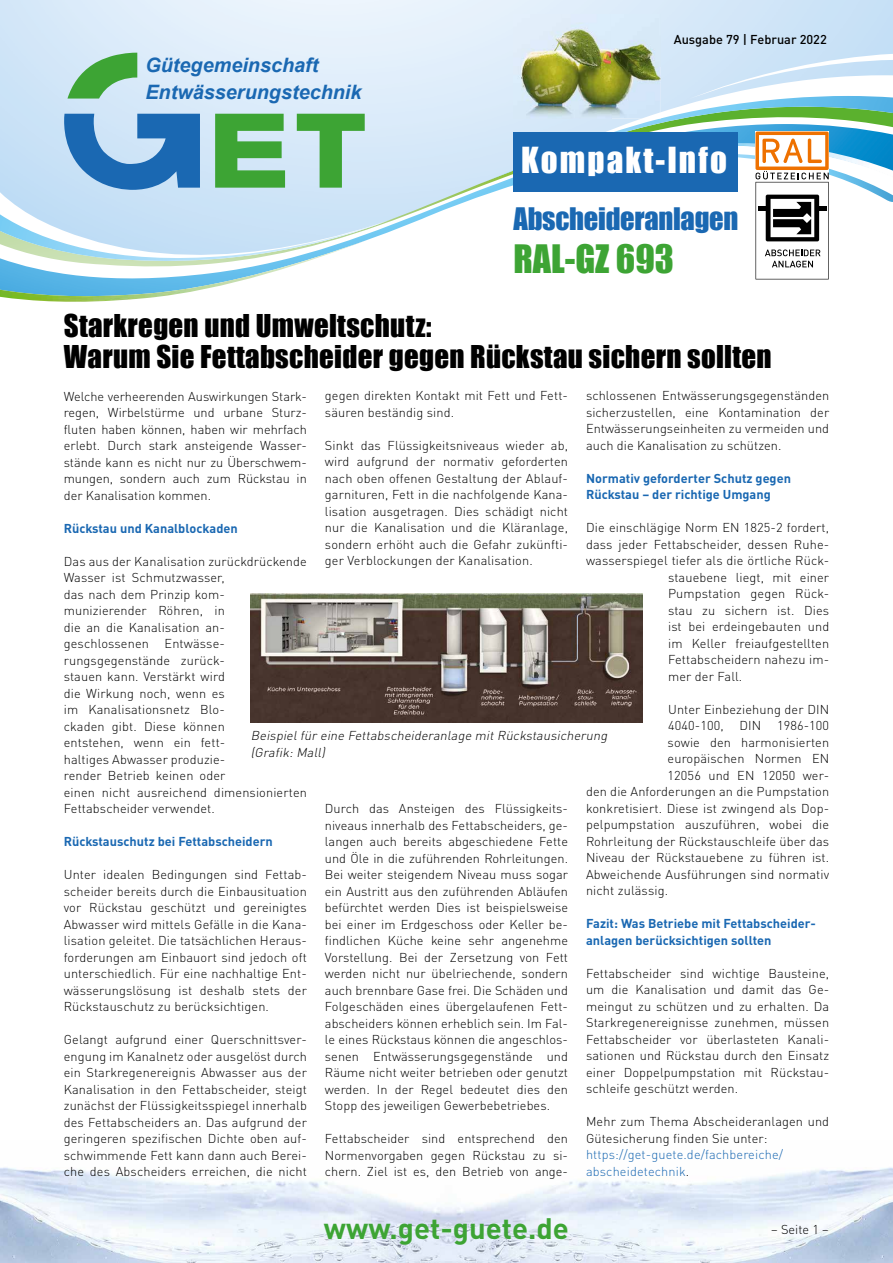
<style>
.page{position:relative;width:893px;height:1263px;background:#fff}
.page>*{position:absolute;margin:0;border:0;box-sizing:border-box;transform-origin:0 0}
.t1{font:36px "Impact";color:#3da434}
.t2{font:33px "Impact";letter-spacing:.065em;color:#fff}
.t3{font:700 29.25px "DINOT";color:#3da434}
.t4{font:28.8px/31.5px "Impact";letter-spacing:.01em;color:#000}
.t5{font:28.5px "Impact";letter-spacing:-.01em;color:#1a68b2}
.t6{font:italic 700 19.8px/26.4px "Arial";color:#1a68b2}
.t7{font:300 12.75px/16.5px "DINOT";letter-spacing:.01em;color:#000;text-align:justify}
.t8{font:700 12.75px/16.5px "DINOT";color:#1a68b2}
.t9{font:italic 300 12.75px/16.5px "DINOT";color:#000}
.t10{font:300 12.75px/16.5px "DINOT";letter-spacing:.01em;color:#1a68b2}
.t11{font:500 12.75px "DINOT";color:#000}
.s1{color:#000}
</style>
<div class="page">
<img style="left:0;top:1167px;width:448px;height:96px">
<svg style="left:448px;top:1167px;width:445px;height:96px"></svg>
<img style="left:0;top:267px;width:289px;height:35px">
<img style="left:0;top:107px;width:893px;height:160px">
<img style="left:0;top:214px;width:392px;height:48px">
<img style="left:478px;top:96px;width:415px;height:89px">
<svg style="left:688px;top:40px;width:205px;height:60px"></svg>
<img style="left:514px;top:15px;width:147px;height:103px">
<svg style="left:215px;top:114px;width:70px;height:74px"></svg>
<svg style="left:297px;top:114px;width:68px;height:74px"></svg>
<svg style="left:64px;top:114px;width:136px;height:76px"></svg>
<svg style="left:67px;top:53px;width:70px;height:46px"></svg>
<div style="left:513px;top:132px;width:225px;height:60px;background:#1a68b2"></div>
<svg style="left:755px;top:132px;width:74px;height:147px"></svg>
<img style="left:250px;top:593px;width:392px;height:130px">
<h3 class="t6" style="left:145px;top:53px;width:218px">Gütegemeinschaft<br>Entwässerungstechnik</h3>
<p class="t11" style="left:674px;top:31px;width:155px">Ausgabe 79 | Februar 2022</p>
<h2 class="t2" style="left:521px;top:135px;width:207px">Kompakt-Info</h2>
<h3 class="t5" style="left:513px;top:197px;width:226px">Abscheideranlagen</h3>
<h1 class="t1" style="left:513px;top:231px;width:162px">RAL-GZ 693</h1>
<h3 class="t4" style="left:64px;top:309px;width:709px">Starkregen und Umweltschutz:<br>Warum Sie Fettabscheider gegen Rückstau sichern sollten</h3>
<p class="t7" style="left:64px;top:388px;width:245px">Welche verheerenden Auswirkungen Stark&shy;regen, Wirbelstürme und urbane Sturz&shy;fluten haben können, haben wir mehrfach erlebt. Durch stark ansteigende Wasser&shy;stände kann es nicht nur zu Überschwem&shy;mungen, sondern auch zum Rückstau in der Kanalisation kommen.</p>
<p class="t8" style="left:64px;top:519px;width:175px">Rückstau und Kanalblockaden</p>
<p class="t7" style="left:64px;top:553px;width:245px;text-align:left">Das aus der Kanalisation zurückdrückende<br>Wasser ist Schmutzwasser,<br>das nach dem Prinzip kom&shy;munizierender Röhren, in<br>die an die Kanalisation an&shy;geschlossenen Entwässe&shy;rungsgegenstände zurück-<br>stauen kann. Verstärkt wird<br>die Wirkung noch, wenn es<br>im Kanalisationsnetz Blo-<br>ckaden gibt. Diese können<br>entstehen, wenn ein fett-<br>haltiges Abwasser produzie-<br>render Betrieb keinen oder<br>einen nicht ausreichend dimensionierten<br>Fettabscheider verwendet.</p>
<p class="t8" style="left:64px;top:833px;width:211px">Rückstauschutz bei Fettabscheidern</p>
<p class="t7" style="left:64px;top:866px;width:245px">Unter idealen Bedingungen sind Fettab&shy;scheider bereits durch die Einbausituation vor Rückstau geschützt und gereinigtes Abwasser wird mittels Gefälle in die Kana&shy;lisation geleitet. Die tatsächlichen Heraus&shy;forderungen am Einbauort sind jedoch oft unterschiedlich. Für eine nachhaltige Ent&shy;wässerungslösung ist deshalb stets der Rückstauschutz zu berücksichtigen.</p>
<p class="t7" style="left:64px;top:1031px;width:245px">Gelangt aufgrund einer Querschnittsver&shy;engung im Kanalnetz oder ausgelöst durch ein Starkregenereignis Abwasser aus der Kanalisation in den Fettabscheider, steigt zunächst der Flüssigkeitsspiegel innerhalb des Fettabscheiders an. Das aufgrund der geringeren spezifischen Dichte oben auf&shy;schwimmende Fett kann dann auch Berei&shy;che des Abscheiders erreichen, die nicht</p>
<p class="t7" style="left:586px;top:387px;width:245px">schlossenen Entwässerungsgegenständen sicherzustellen, eine Kontamination der Entwässerungseinheiten zu vermeiden und auch die Kanalisation zu schützen.</p>
<p class="t8" style="left:586px;top:470px;width:206px">Normativ geforderter Schutz gegen<br>Rückstau – der richtige Umgang</p>
<p class="t7" style="left:586px;top:519px;width:245px">Die einschlägige Norm EN 1825-2 fordert,</p>
<p class="t7" style="left:586px;top:536px;width:245px">dass jeder Fettabscheider, dessen Ruhe-</p>
<p class="t7" style="left:586px;top:552px;width:245px">wasserspiegel tiefer als die örtliche Rück-</p>
<p class="t7" style="left:668px;top:569px;width:163px">stauebene liegt, mit einer</p>
<p class="t7" style="left:668px;top:585px;width:163px">Pumpstation gegen Rück-</p>
<p class="t7" style="left:668px;top:602px;width:163px">stau zu sichern ist. Dies</p>
<p class="t7" style="left:668px;top:618px;width:163px">ist bei erdeingebauten und</p>
<p class="t7" style="left:668px;top:635px;width:163px">im Keller freiaufgestellten</p>
<p class="t7" style="left:668px;top:651px;width:163px">Fettabscheidern nahezu im-</p>
<p class="t7" style="left:668px;top:668px;width:76px">mer der Fall.</p>
<p class="t7" style="left:668px;top:701px;width:163px">Unter Einbeziehung der DIN</p>
<p class="t7" style="left:668px;top:717px;width:163px">4040- 100, DIN 1986- 100</p>
<p class="t7" style="left:668px;top:734px;width:163px">sowie den harmonisierten</p>
<p class="t7" style="left:668px;top:750px;width:163px">europäischen Normen EN</p>
<p class="t7" style="left:668px;top:767px;width:163px">12056 und EN 12050 wer-</p>
<p class="t7" style="left:586px;top:783px;width:245px">den die Anforderungen an die Pumpstation</p>
<p class="t7" style="left:586px;top:800px;width:245px">konkretisiert. Diese ist zwingend als Dop-</p>
<p class="t7" style="left:586px;top:816px;width:245px">pelpumpstation auszuführen, wobei die</p>
<p class="t7" style="left:586px;top:833px;width:245px">Rohrleitung der Rückstauschleife über das</p>
<p class="t7" style="left:586px;top:849px;width:245px">Niveau der Rückstauebene zu führen ist.</p>
<p class="t7" style="left:586px;top:866px;width:245px">Abweichende Ausführungen sind normativ</p>
<p class="t7" style="left:586px;top:882px;width:83px">nicht zulässig.</p>
<p class="t8" style="left:586px;top:915px;width:231px">Fazit: Was Betriebe mit Fettabscheider&shy;anlagen berücksichtigen sollten</p>
<p class="t7" style="left:586px;top:965px;width:245px">Fettabscheider sind wichtige Bausteine, um die Kanalisation und damit das Ge&shy;meingut zu schützen und zu erhalten. Da Starkregenereignisse zunehmen, müssen Fettabscheider vor überlasteten Kanali&shy;sationen und Rückstau durch den Einsatz einer Doppelpumpstation mit Rückstau&shy;schleife geschützt werden.</p>
<p class="t7" style="left:586px;top:1113px;width:245px">Mehr zum Thema Abscheideranlagen und<br>Gütesicherung finden Sie unter:</p>
<p class="t10" style="left:586px;top:1146px;width:199px">https://get-guete.de/fachbereiche/ abscheidetechnik<span class="s1">.</span></p>
<p class="t7" style="left:325px;top:387px;width:245px">gegen direkten Kontakt mit Fett und Fett&shy;säuren beständig sind.</p>
<p class="t7" style="left:325px;top:437px;width:245px">Sinkt das Flüssigkeitsniveaus wieder ab, wird aufgrund der normativ geforderten nach oben offenen Gestaltung der Ablauf&shy;garnituren, Fett in die nachfolgende Kana&shy;lisation ausgetragen. Dies schädigt nicht nur die Kanalisation und die Kläranlage, sondern erhöht auch die Gefahr zukünfti&shy;ger Verblockungen der Kanalisation.</p>
<p class="t9" style="left:251px;top:727px;width:361px">Beispiel für eine Fettabscheideranlage mit Rückstausicherung (Grafik: Mall)</p>
<p class="t7" style="left:325px;top:800px;width:245px">Durch das Ansteigen des Flüssigkeits&shy;niveaus innerhalb des Fettabscheiders, ge&shy;langen auch bereits abgeschiedene Fette und Öle in die zuführenden Rohrleitungen.<br>Bei weiter steigendem Niveau muss sogar ein Austritt aus den zuführenden Abläufen befürchtet werden Dies ist beispielsweise bei einer im Erdgeschoss oder Keller be&shy;findlichen Küche keine sehr angenehme Vorstellung. Bei der Zersetzung von Fett werden nicht nur übelriechende, sondern auch brennbare Gase frei. Die Schäden und Folgeschäden eines übergelaufenen Fett&shy;abscheiders können erheblich sein. Im Fal&shy;le eines Rückstaus können die angeschlos&shy;senen Entwässerungsgegenstände und Räume nicht weiter betrieben oder genutzt werden. In der Regel bedeutet dies den Stopp des jeweiligen Gewerbebetriebes.</p>
<p class="t7" style="left:325px;top:1130px;width:245px">Fettabscheider sind entsprechend den Normenvorgaben gegen Rückstau zu si&shy;chern. Ziel ist es, den Betrieb von ange-</p>
<h3 class="t3" style="left:324px;top:1209px;width:246px">www.get-guete.de</h3>
<p class="t7" style="left:771px;top:1221px;width:59px">– Seite 1 –</p>
</div>
